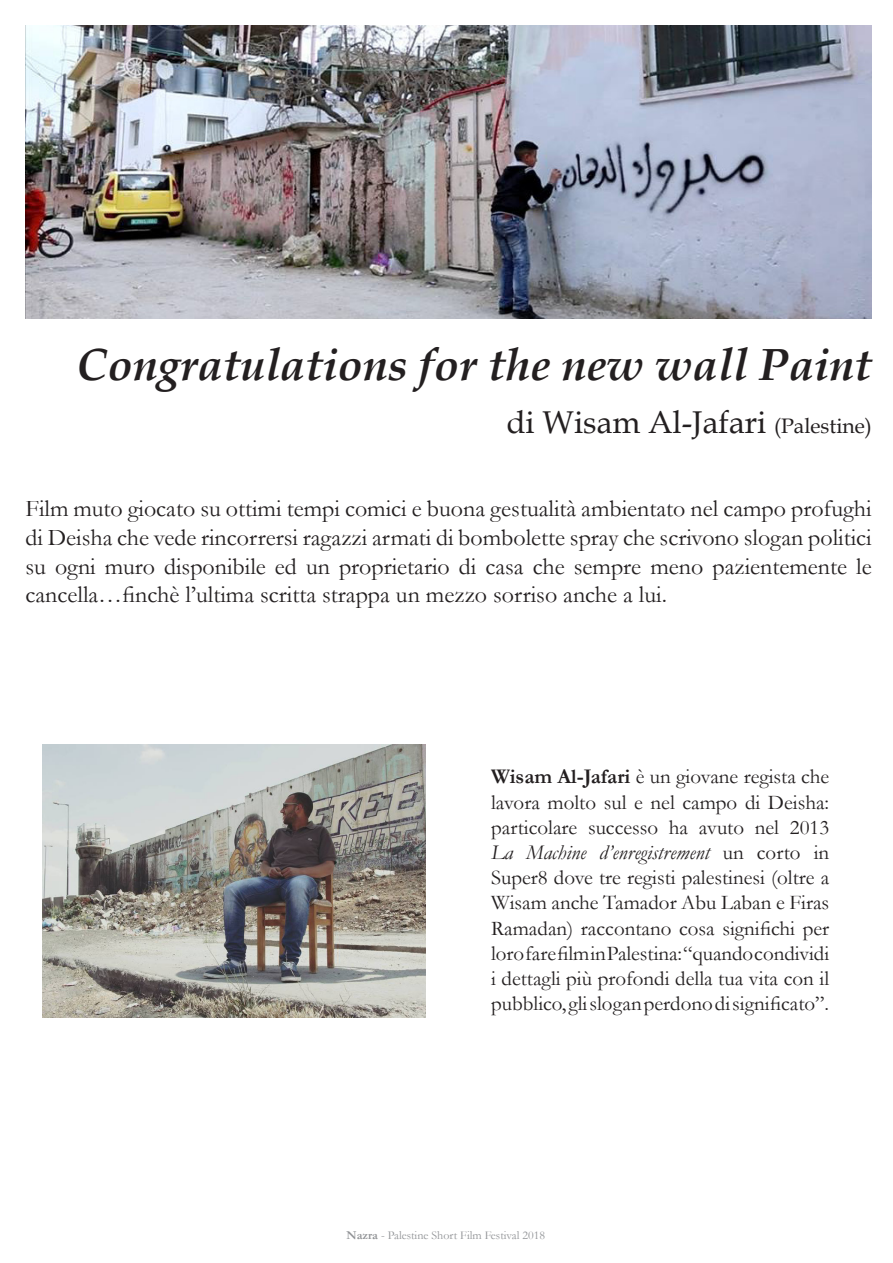
<style>
.page{position:relative;width:893px;height:1263px;background:#fff}
.page>*{position:absolute;margin:0;border:0;box-sizing:border-box;transform-origin:0 0}
.t1{font:italic 700 45px "Book Antiqua";color:#231f20}
.t2{font:31.5px "Book Antiqua";color:#231f20}
.t3{font:24px/28.8px "Garamond";color:#231f20;text-align:justify}
.t4{font:21px/25.2px "Garamond";color:#231f20;text-align:justify}
.t5{font:12px "Garamond";color:#919396}
.s1{font-size:21px}
.s2{font-weight:700}
.s3{font-style:italic}
</style>
<div class="page">
<img style="left:43px;top:744px;width:382px;height:273px">
<img style="left:26px;top:26px;width:846px;height:293px">
<p class="t1" style="left:77px;top:333px;width:796px">Congratulations for the new wall Paint</p>
<p class="t2" style="left:506px;top:400px;width:367px">di Wisam Al-Jafari <span class="s1">(Palestine)</span></p>
<p class="t3" style="left:26px;top:493px;width:848px">Film muto giocato su ottimi tempi comici e buona gestualità ambientato nel campo profughi di Deisha che vede rincorrersi ragazzi armati di bombolette spray che scrivono slogan politici su ogni muro disponibile ed un proprietario di casa che sempre meno pazientemente le cancella…finchè l’ultima scritta strappa un mezzo sorriso anche a lui.</p>
<p class="t4" style="left:491px;top:764px;width:340px"><span class="s2">Wisam Al-Jafari</span> è un giovane regista che lavora molto sul e nel campo di Deisha: particolare successo ha avuto nel 2013<br><span class="s3">La Machine d’enregistrement</span> un corto in Super8 dove tre registi palestinesi (oltre a Wisam anche Tamador Abu Laban e Firas Ramadan) raccontano cosa significhi per loro fare film in Palestina: “quando condividi i dettagli più profondi della tua vita con il pubblico, gli slogan perdono di significato”.</p>
<p class="t5" style="left:347px;top:1227px;width:200px"><span class="s2">Nazra</span> - Palestine Short Film Festival 2018</p>
</div>
